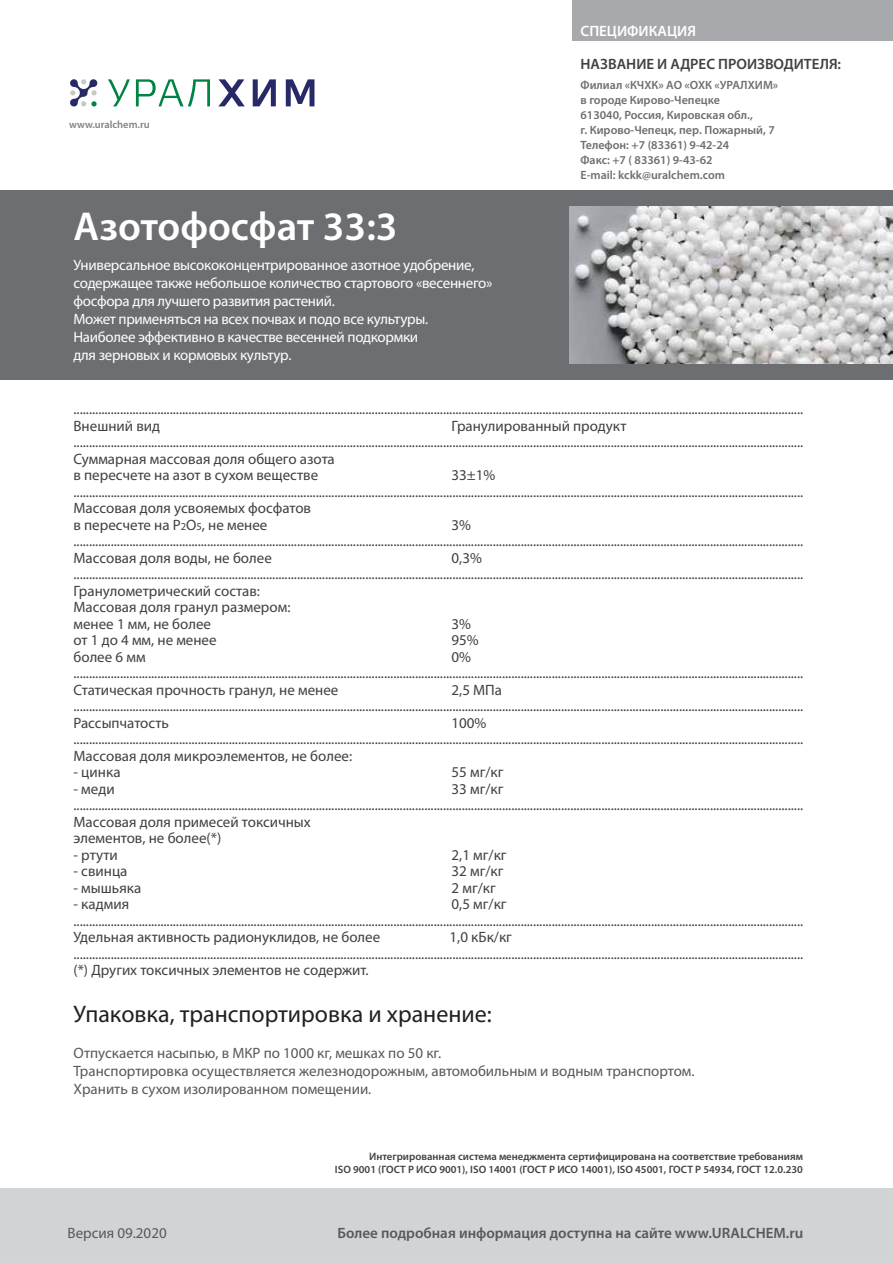
<style>
.page{position:relative;width:893px;height:1263px;background:#fff}
.page>*{position:absolute;margin:0;border:0;box-sizing:border-box;transform-origin:0 0}
.t1{font:600 40.5px "Myriad Pro";color:#fff}
.t2{font:24px "Myriad Pro";color:#231f20}
.t3{font:15px/16.5px "Myriad Pro";color:#414042}
.t4{font:15px/18px "Myriad Pro";letter-spacing:-.02em;color:#fff}
.t5{font:15px/18px "Myriad Pro";color:#58595b}
.t6{font:600 15px "Myriad Pro";color:#58595b}
.t7{font:600 15px "Myriad Pro";color:#414042}
.t8{font:600 15px "Myriad Pro";color:#fff}
.t9{font:600 12px/15px "Myriad Pro";color:#6d6e71}
.t10{font:600 10.65px/12.9px "Myriad Pro";color:#414042;text-align:right}
.t11{font:600 10.5px "Myriad Pro";color:#808285}
.s1{font-size:10.5px}
</style>
<div class="page">
<div style="left:573px;top:0;width:320px;height:40px;background:#a7a9ac"></div>
<div style="left:0;top:1188px;width:893px;height:75px;background:#d1d3d4"></div>
<div style="left:0;top:190px;width:893px;height:190px;background:#6d6e71"></div>
<img style="left:570px;top:207px;width:323px;height:156px">
<svg style="left:70px;top:79px;width:27px;height:27px"></svg>
<svg style="left:108px;top:79px;width:22px;height:27px"></svg>
<svg style="left:136px;top:79px;width:74px;height:27px"></svg>
<svg style="left:218px;top:79px;width:27px;height:27px"></svg>
<svg style="left:253px;top:79px;width:23px;height:27px"></svg>
<svg style="left:286px;top:79px;width:28px;height:27px"></svg>
<p class="t11" style="left:69px;top:117px;width:82px">www.uralchem.ru</p>
<h1 class="t1" style="left:74px;top:201px;width:326px">Азотофосфат 33:3</h1>
<p class="t4" style="left:74px;top:256px;width:420px">Универсальное высококонцентрированное азотное удобрение, содержащее также небольшое количество стартового «весеннего» фосфора для лучшего развития растений.<br>Может применяться на всех почвах и подо все культуры.<br>Наиболее эффективно в качестве весенней подкормки<br>для зерновых и кормовых культур.</p>
<p class="t8" style="left:580px;top:21px;width:117px">СПЕЦИФИКАЦИЯ</p>
<p class="t7" style="left:580px;top:55px;width:262px">НАЗВАНИЕ И АДРЕС ПРОИЗВОДИТЕЛЯ:</p>
<p class="t9" style="left:580px;top:77px;width:199px">Филиал «КЧХК» АО «ОХК «УРАЛХИМ» в городе Кирово-Чепецке<br>613040, Россия, Кировская обл.,<br>г. Кирово-Чепецк, пер. Пожарный, 7<br>Телефон: +7 (83361) 9-42-24<br>Факс: +7 ( 83361) 9-43-62<br>E-mail: kckk@uralchem.com</p>
<p class="t3" style="left:74px;top:401px;width:731px">...........................................................................................................................................................................................................................................<br>Внешний вид</p>
<p class="t3" style="left:74px;top:417px;width:731px;text-indent:378px">Гранулированный продукт ...........................................................................................................................................................................................................................................<br>Суммарная массовая доля общего азота<br>в пересчете на азот в сухом веществе</p>
<p class="t3" style="left:74px;top:467px;width:731px;text-indent:378px">33±1% ...........................................................................................................................................................................................................................................<br>Массовая доля усвояемых фосфатов<br>в пересчете на Р<span class="s1">2</span>О<span class="s1">5</span>, не менее</p>
<p class="t3" style="left:74px;top:516px;width:731px;text-indent:378px">3% ...........................................................................................................................................................................................................................................<br>Массовая доля воды, не более</p>
<p class="t3" style="left:74px;top:549px;width:731px;text-indent:378px">0,3% ...........................................................................................................................................................................................................................................<br>Гранулометрический состав:<br>Массовая доля гранул размером:<br>менее 1 мм, не более</p>
<p class="t3" style="left:452px;top:615px;width:21px">3%</p>
<p class="t3" style="left:74px;top:632px;width:145px">от 1 до 4 мм, не менее</p>
<p class="t3" style="left:452px;top:632px;width:29px">95%</p>
<p class="t3" style="left:74px;top:648px;width:74px">более 6 мм</p>
<p class="t3" style="left:74px;top:648px;width:731px;text-indent:378px">0% ...........................................................................................................................................................................................................................................<br>Статическая прочность гранул, не менее</p>
<p class="t3" style="left:74px;top:681px;width:731px;text-indent:378px">2,5 МПа ...........................................................................................................................................................................................................................................<br>Рассыпчатость</p>
<p class="t3" style="left:74px;top:714px;width:731px;text-indent:378px">100% ...........................................................................................................................................................................................................................................<br>Массовая доля микроэлементов, не более:</p>
<p class="t3" style="left:74px;top:764px;width:49px">- цинка</p>
<p class="t3" style="left:452px;top:764px;width:54px">55 мг/кг</p>
<p class="t3" style="left:74px;top:780px;width:43px">- меди</p>
<p class="t3" style="left:74px;top:780px;width:731px;text-indent:378px">33 мг/кг ...........................................................................................................................................................................................................................................<br>Массовая доля примесей токсичных<br>элементов, не более(*)</p>
<p class="t3" style="left:74px;top:846px;width:46px">- ртути</p>
<p class="t3" style="left:452px;top:846px;width:57px">2,1 мг/кг</p>
<p class="t3" style="left:74px;top:863px;width:55px">- свинца</p>
<p class="t3" style="left:452px;top:863px;width:54px">32 мг/кг</p>
<p class="t3" style="left:74px;top:879px;width:69px">- мышьяка</p>
<p class="t3" style="left:452px;top:879px;width:46px">2 мг/кг</p>
<p class="t3" style="left:74px;top:896px;width:57px">- кадмия</p>
<p class="t3" style="left:74px;top:896px;width:731px;text-indent:378px">0,5 мг/кг ...........................................................................................................................................................................................................................................<br>Удельная активность радионуклидов, не более</p>
<p class="t3" style="left:74px;top:929px;width:731px;text-indent:376px">1,0 кБк/кг ........................................................................................................................................................................................................................................... (*) Других токсичных элементов не содержит.</p>
<h2 class="t2" style="left:74px;top:999px;width:420px">Упаковка, транспортировка и хранение:</h2>
<p class="t5" style="left:74px;top:1044px;width:623px">Отпускается насыпью, в МКР по 1000 кг, мешках по 50 кг.<br>Транспортировка осуществляется железнодорожным, автомобильным и водным транспортом.<br>Хранить в сухом изолированном помещении.</p>
<p class="t10" style="left:335px;top:1150px;width:469px">Интегрированная система менеджмента сертифицирована на соответствие требованиям<br>ISO 9001 (ГОСТ Р ИСО 9001), ISO 14001 (ГОСТ Р ИСО 14001), ISO 45001, ГОСТ Р 54934, ГОСТ 12.0.230</p>
<p class="t5" style="left:68px;top:1223px;width:101px">Версия 09.2020</p>
<p class="t6" style="left:338px;top:1223px;width:467px">Более подробная информация доступна на сайте www.URALCHEM.ru</p>
</div>
